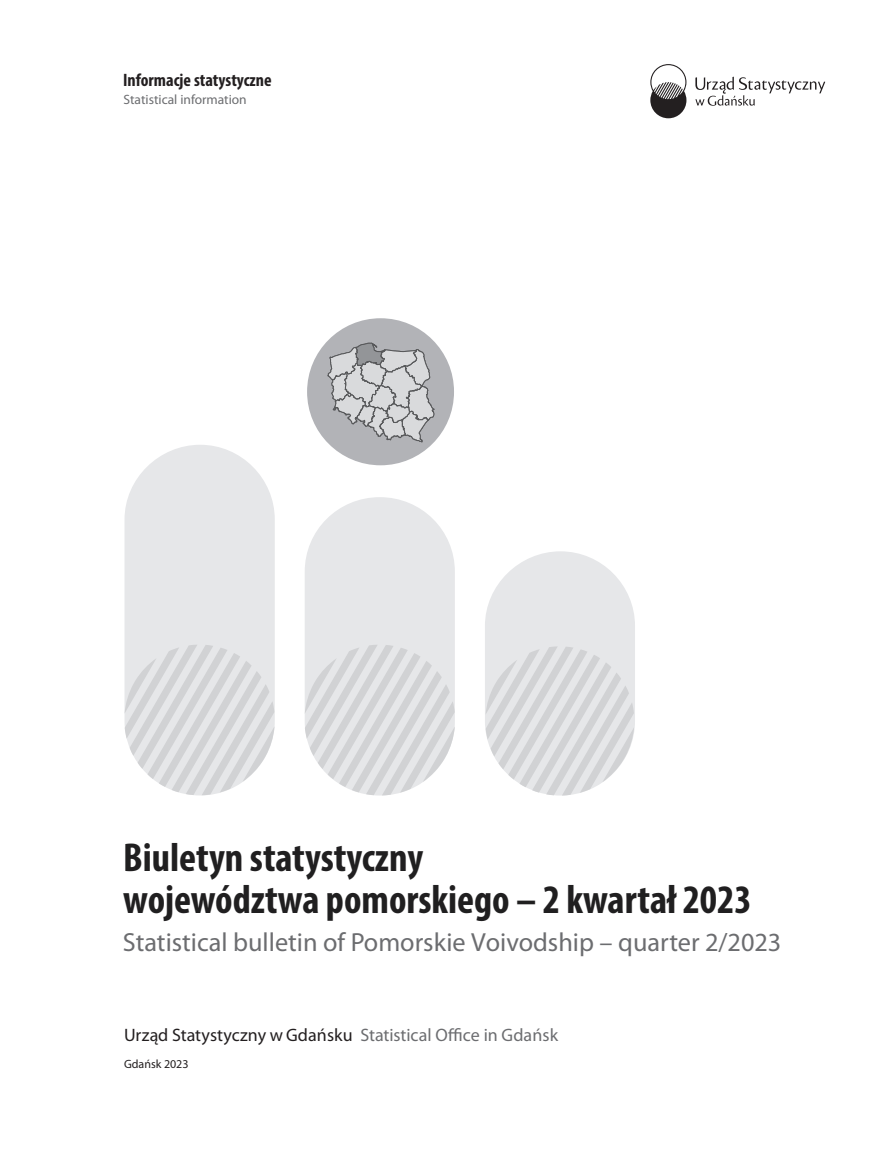
<style>
.page{position:relative;width:893px;height:1149px;background:#fff}
.page>*{position:absolute;margin:0;border:0;box-sizing:border-box;transform-origin:0 0}
.t1{font:700 condensed 40.5px/42px "Myriad Pro";color:#201f20}
.t2{font:26.25px "Myriad Pro";color:#6c6d70}
.t3{font:18px "Myriad Pro";letter-spacing:.005em;color:#231f20}
.t4{font:700 condensed 18px "Myriad Pro";color:#231f20}
.t5{font:13.5px "Myriad Pro";color:#6c6d70}
.t6{font:12px "Myriad Pro";color:#231f20}
.s1{color:#6c6d70}
</style>
<div class="page">
<div style="left:125px;top:444px;width:150px;height:351px;background:#e6e7e9;border-radius:75px"></div>
<svg style="left:125px;top:645px;width:150px;height:150px"></svg>
<div style="left:485px;top:551px;width:150px;height:244px;background:#e6e7e9;border-radius:75px"></div>
<svg style="left:486px;top:646px;width:148px;height:149px"></svg>
<div style="left:305px;top:497px;width:150px;height:298px;background:#e6e7e9;border-radius:75px"></div>
<svg style="left:305px;top:645px;width:150px;height:150px"></svg>
<div style="left:307px;top:318px;width:147px;height:147px;background:#b2b3b7;border-radius:50%"></div>
<svg style="left:327px;top:341px;width:108px;height:102px"></svg>
<svg style="left:695px;top:77px;width:130px;height:29px"></svg>
<svg style="left:650px;top:64px;width:36px;height:54px"></svg>
<p class="t4" style="left:123px;top:72px;width:150px">Informacje statystyczne</p>
<p class="t5" style="left:124px;top:93px;width:125px">Statistical information</p>
<p class="t1" style="left:123px;top:839px;width:630px">Biuletyn statystyczny<br>województwa pomorskiego – 2 kwartał 2023</p>
<p class="t2" style="left:123px;top:930px;width:660px">Statistical bulletin of Pomorskie Voivodship – quarter 2/2023</p>
<p class="t3" style="left:124px;top:1027px;width:436px">Urząd Statystyczny w Gdańsku <span class="s1">Statistical Office in Gdańsk</span></p>
<p class="t6" style="left:124px;top:1058px;width:66px">Gdańsk 2023</p>
</div>
